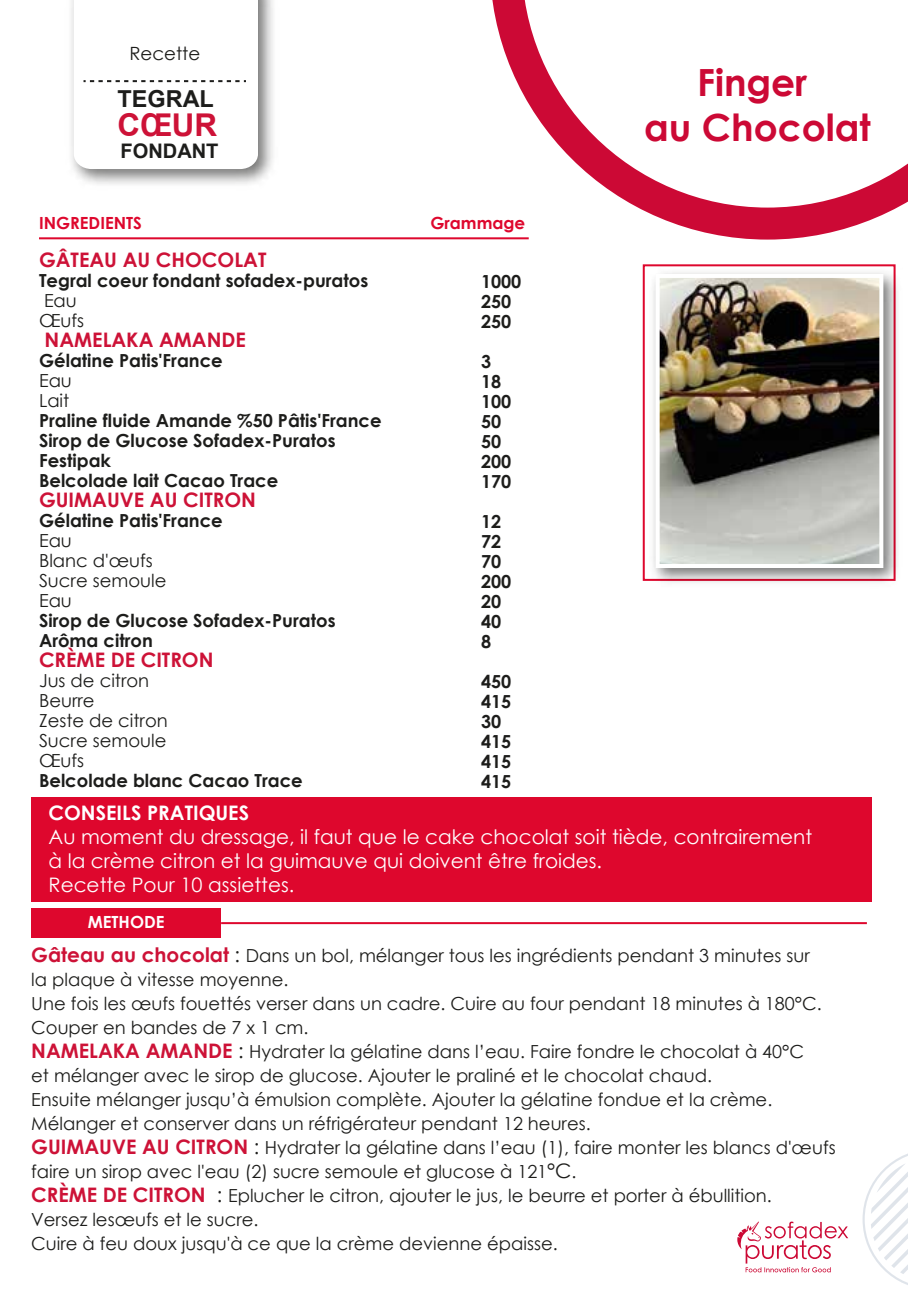
<style>
.page{position:relative;width:908px;height:1304px;background:#fff}
.page>*{position:absolute;margin:0;border:0;box-sizing:border-box;transform-origin:0 0}
.t1{font:700 37.4px/45px "Century Gothic";color:#cc0935;text-align:center}
.t2{font:700 31.4px "Arial";color:#cd1237}
.t3{font:700 23.4px "Arial";color:#1d1d1b}
.t4{font:20px/24px "Century Gothic";color:#fff}
.t5{font:700 20px "Century Gothic";color:#cd1237}
.t6{font:700 20px "Century Gothic";color:#fff}
.t7{font:700 20px "Arial";color:#1d1d1b}
.t8{font:18.2px "Century Gothic";color:#1d1d1b}
.t9{font:18px/24px "Century Gothic";color:#1d1d1b}
.t10{font:700 18px/20px "Century Gothic";color:#1d1d1b}
.t11{font:700 16.8px "Century Gothic";color:#de072d}
.t12{font:700 16.8px "Century Gothic";color:#fff}
.s1{font-weight:700;font-size:20px;color:#cd1237}
.s2{font-size:20px}
</style>
<div class="page">
<svg style="left:862px;top:1154px;width:45px;height:131px"></svg>
<svg style="left:737px;top:1221px;width:110px;height:51px"></svg>
<hr style="left:39px;top:237px;width:489px;height:2px;background:#de072d">
<hr style="left:221px;top:922px;width:645px;height:2px;background:#de072d">
<div style="left:31px;top:908px;width:190px;height:29px;background:#de072d"></div>
<img style="left:642px;top:264px;width:256px;height:319px">
<img style="left:660px;top:279px;width:217px;height:284px">
<div style="left:655px;top:274px;width:227px;height:294px;border:4px solid #fff"></div>
<img style="left:71px;top:0;width:202px;height:184px">
<svg style="left:489px;top:0;width:418px;height:240px"></svg>
<svg style="left:74px;top:0;width:184px;height:169px"></svg>
<div style="left:31px;top:797px;width:840px;height:105px;background:#de072d"></div>
<p class="t8" style="left:129px;top:41px;width:72px">Recette</p>
<p class="t3" style="left:118px;top:83px;width:98px">TEGRAL</p>
<h2 class="t2" style="left:118px;top:105px;width:101px">CŒUR</h2>
<p class="t7" style="left:120px;top:137px;width:100px">FONDANT</p>
<p class="t11" style="left:39px;top:213px;width:104px">INGREDIENTS</p>
<p class="t11" style="left:430px;top:213px;width:96px">Grammage</p>
<p class="t5" style="left:39px;top:248px;width:229px">GÂTEAU AU CHOCOLAT</p>
<p class="t10" style="left:39px;top:271px;width:331px">Tegral coeur fondant sofadex-puratos</p>
<p class="t9" style="left:39px;top:291px;width:47px;line-height:20px">Eau<br>Œufs</p>
<p class="t5" style="left:45px;top:328px;width:203px">NAMELAKA AMANDE</p>
<p class="t10" style="left:39px;top:351px;width:185px">Gélatine Patis'France</p>
<p class="t9" style="left:39px;top:371px;width:34px;line-height:20px">Eau<br>Lait</p>
<p class="t10" style="left:39px;top:411px;width:344px">Praline fluide Amande %50 Pâtis'France<br>Sirop de Glucose Sofadex-Puratos<br>Festipak<br>Belcolade lait Cacao Trace</p>
<p class="t5" style="left:39px;top:488px;width:218px">GUIMAUVE AU CITRON</p>
<p class="t10" style="left:39px;top:511px;width:185px">Gélatine Patis'France</p>
<p class="t9" style="left:39px;top:531px;width:129px;line-height:20px">Eau<br>Blanc d'œufs<br>Sucre semoule<br>Eau</p>
<p class="t10" style="left:39px;top:611px;width:298px">Sirop de Glucose Sofadex-Puratos<br>Arôma citron</p>
<p class="t5" style="left:39px;top:648px;width:176px">CRÈME DE CITRON</p>
<p class="t9" style="left:39px;top:671px;width:130px;line-height:20px">Jus de citron<br>Beurre<br>Zeste de citron<br>Sucre semoule<br>Œufs</p>
<p class="t10" style="left:39px;top:771px;width:265px">Belcolade blanc Cacao Trace</p>
<p class="t10" style="left:481px;top:271px;width:42px">1000<br>250<br>250</p>
<p class="t10" style="left:481px;top:351px;width:32px">3<br>18<br>100<br>50<br>50<br>200<br>170</p>
<p class="t10" style="left:481px;top:511px;width:32px">12<br>72<br>70<br>200<br>20<br>40<br>8</p>
<p class="t10" style="left:481px;top:671px;width:32px">450<br>415<br>30<br>415<br>415<br>415</p>
<h1 class="t1" style="left:644px;top:59px;width:228px">Finger<br>au Chocolat</h1>
<p class="t6" style="left:48px;top:800px;width:202px">CONSEILS PRATIQUES</p>
<p class="t4" style="left:48px;top:825px;width:764px">Au moment du dressage, il faut que le cake chocolat soit tiède, contrairement à la crème citron et la guimauve qui doivent être froides.<br>Recette Pour 10 assiettes.</p>
<p class="t12" style="left:88px;top:911px;width:78px">METHODE</p>
<p class="t9" style="left:31px;top:943px;width:805px"><span class="s1">Gâteau au chocolat</span> <span class="s2">:</span> Dans un bol, mélanger tous les ingrédients pendant 3 minutes sur<br>la plaque à vitesse moyenne.<br>Une fois les œufs fouettés verser dans un cadre. Cuire au four pendant 18 minutes à 180°C.<br>Couper en bandes de 7 x 1 cm.<br><span class="s1">NAMELAKA AMANDE</span> <span class="s2">:</span> Hydrater la gélatine dans l’eau. Faire fondre le chocolat à 40°C<br>et mélanger avec le sirop de glucose. Ajouter le praliné et le chocolat chaud.<br>Ensuite mélanger jusqu’à émulsion complète. Ajouter la gélatine fondue et la crème.<br>Mélanger et conserver dans un réfrigérateur pendant 12 heures.<br><span class="s1">GUIMAUVE AU CITRON</span> <span class="s2">:</span> Hydrater la gélatine dans l’eau (1), faire monter les blancs d'œufs faire un sirop avec l'eau (2) sucre semoule et glucose à 121<span class="s2">°C</span>.<br><span class="s1">CRÈME DE CITRON</span> <span class="s2">:</span> Eplucher le citron, ajouter le jus, le beurre et porter à ébullition.<br>Versez lesœufs et le sucre.<br>Cuire à feu doux jusqu'à ce que la crème devienne épaisse.</p>
</div>
